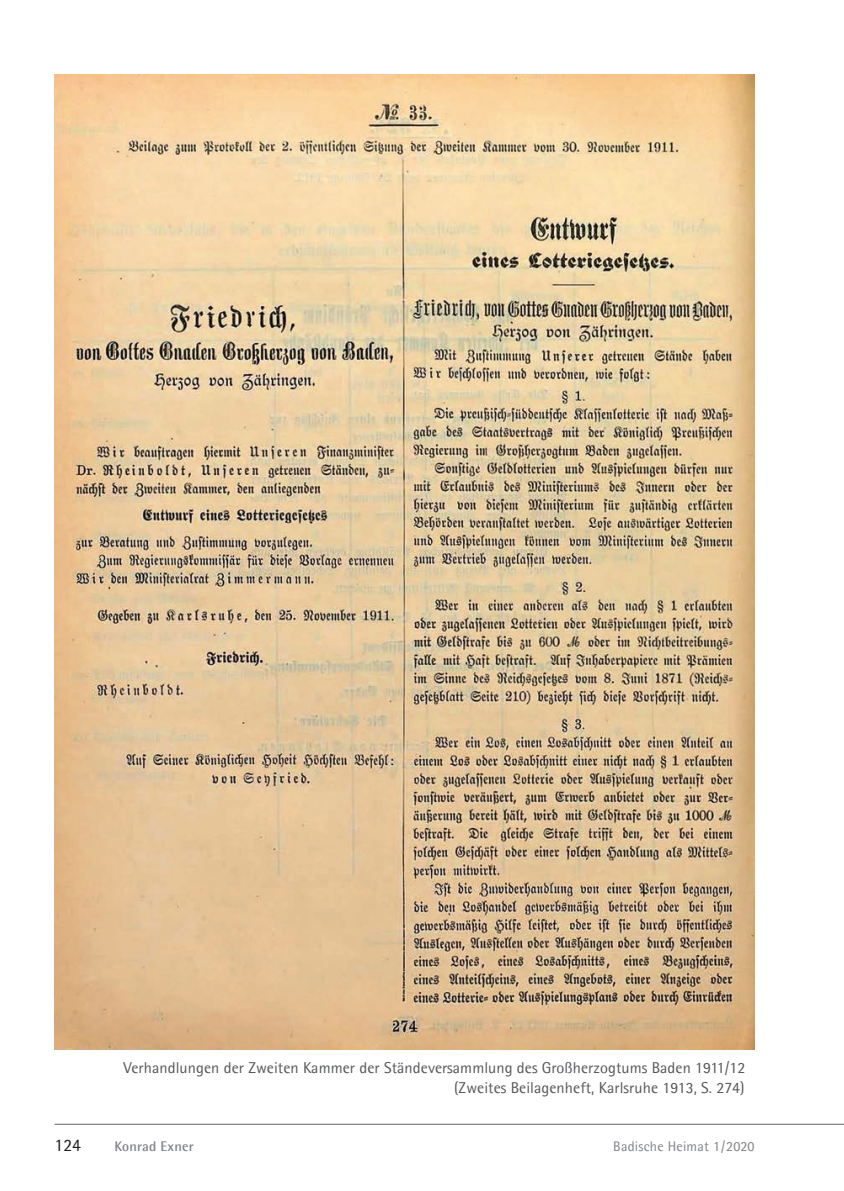
<style>
.page{position:relative;width:844px;height:1191px;background:#fff}
.page>*{position:absolute;margin:0;border:0;box-sizing:border-box;transform-origin:0 0}
.t1{font:17.5px "Agfa Rotis Semisans";color:#1d1e1f}
.t2{font:15.75px/20.1px "Agfa Rotis Semisans";letter-spacing:.005em;color:#57585a;text-align:right}
.t3{font:14px "Agfa Rotis Semisans";letter-spacing:.015em;color:#808285}
.t4{font:700 14px "Agfa Rotis Semisans";letter-spacing:.015em;color:#808285}
</style>
<div class="page">
<hr style="left:55px;top:1124px;width:788px;height:1px;background:#636366">
<img style="left:55px;top:74px;width:699px;height:975px">
<p class="t2" style="left:123px;top:1057px;width:623px">Verhandlungen der Zweiten Kammer der Ständeversammlung des Großherzogtums Baden 1911/12 (Zweites Beilagenheft, Karlsruhe 1913, S. 274)</p>
<p class="t1" style="left:55px;top:1134px;width:28px">124</p>
<p class="t4" style="left:114px;top:1137px;width:81px">Konrad Exner</p>
<p class="t3" style="left:613px;top:1137px;width:143px">Badische Heimat 1 / 2020</p>
</div>
